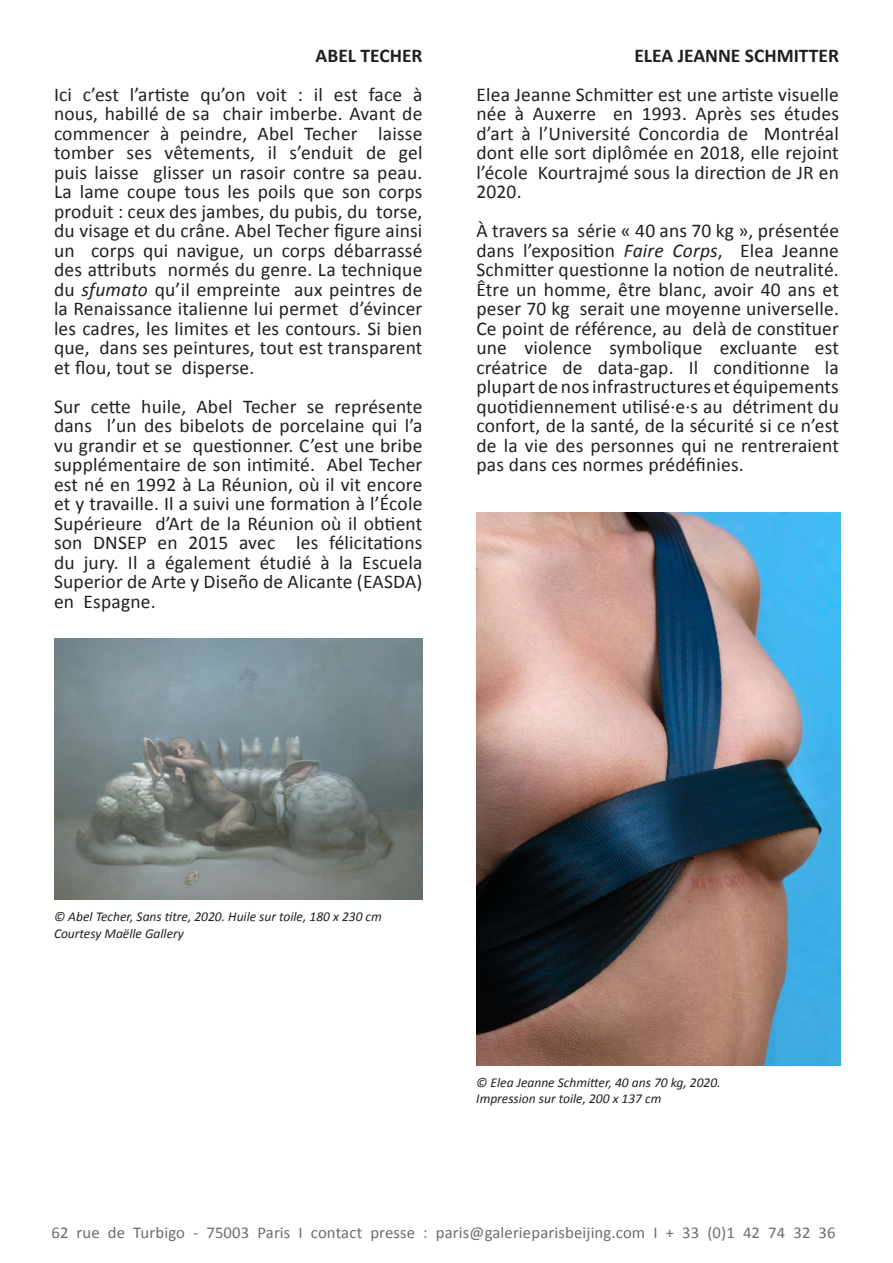
<style>
.page{position:relative;width:893px;height:1263px;background:#fff}
.page>*{position:absolute;margin:0;border:0;box-sizing:border-box;transform-origin:0 0}
.t1{font:19.5px/19.5px "Calibri";letter-spacing:.01em;color:#231f20;text-align:justify}
.t2{font:700 19.5px "Calibri";color:#231f20}
.t3{font:16.5px "Calibri";letter-spacing:.01em;color:#6c6d70}
.t4{font:italic 13.5px "Calibri";color:#231f20}
.s1{font-style:italic}
</style>
<div class="page">
<img style="left:54px;top:638px;width:368px;height:261px">
<img style="left:476px;top:513px;width:364px;height:552px">
<p class="t2" style="left:316px;top:43px;width:108px">ABEL TECHER</p>
<p class="t1" style="left:54px;top:84px;width:370px">Ici c’est l’artiste qu’on voit : il est face à nous, habillé de sa chair imberbe. Avant de commencer à peindre, Abel Techer laisse tomber ses vêtements, il s’enduit de gel puis laisse glisser un rasoir contre sa peau.<br>La lame coupe tous les poils que son corps produit : ceux des jambes, du pubis, du torse, du visage et du crâne. Abel Techer figure ainsi un corps qui navigue, un corps débarrassé des attributs normés du genre. La technique du <span class="s1">sfumato</span> qu’il empreinte aux peintres de la Renaissance italienne lui permet d’évincer les cadres, les limites et les contours. Si bien que, dans ses peintures, tout est transparent et flou, tout se disperse.</p>
<p class="t1" style="left:54px;top:396px;width:370px">Sur cette huile, Abel Techer se représente dans l’un des bibelots de porcelaine qui l’a vu grandir et se questionner. C’est une bribe supplémentaire de son intimité. Abel Techer est né en 1992 à La Réunion, où il vit encore et y travaille. Il a suivi une formation à l’École Supérieure d’Art de la Réunion où il obtient son DNSEP en 2015 avec les félicitations du jury. Il a également étudié à la Escuela Superior de Arte y Diseño de Alicante (EASDA) en Espagne.</p>
<p class="t2" style="left:634px;top:43px;width:206px">ELEA JEANNE SCHMITTER</p>
<p class="t1" style="left:476px;top:84px;width:364px">Elea Jeanne Schmitter est une artiste visuelle née à Auxerre en 1993. Après ses études d’art à l’Université Concordia de Montréal dont elle sort diplômée en 2018, elle rejoint l’école Kourtrajmé sous la direction de JR en 2020.</p>
<p class="t1" style="left:476px;top:221px;width:364px">À travers sa série « 40 ans 70 kg », présentée dans l’exposition <span class="s1">Faire Corps</span>, Elea Jeanne Schmitter questionne la notion de neutralité.<br>Être un homme, être blanc, avoir 40 ans et peser 70 kg serait une moyenne universelle.<br>Ce point de référence, au delà de constituer une violence symbolique excluante est créatrice de data-gap. Il conditionne la plupart de nos infrastructures et équipements quotidiennement utilisé·e·s au détriment du confort, de la santé, de la sécurité si ce n’est de la vie des personnes qui ne rentreraient pas dans ces normes prédéfinies.</p>
<p class="t4" style="left:54px;top:908px;width:329px">© Abel Techer, Sans titre, 2020. Huile sur toile, 180 x 230 cm</p>
<p class="t4" style="left:54px;top:924px;width:131px">Courtesy Maëlle Gallery</p>
<p class="t4" style="left:476px;top:1073px;width:246px">© Elea Jeanne Schmitter, 40 ans 70 kg, 2020.</p>
<p class="t4" style="left:476px;top:1090px;width:187px">Impression sur toile, 200 x 137 cm</p>
<p class="t3" style="left:51px;top:1222px;width:786px">62 rue de Turbigo - 75003 Paris I contact presse : paris@galerieparisbeijing.com I + 33 (0)1 42 74 32 36</p>
</div>
